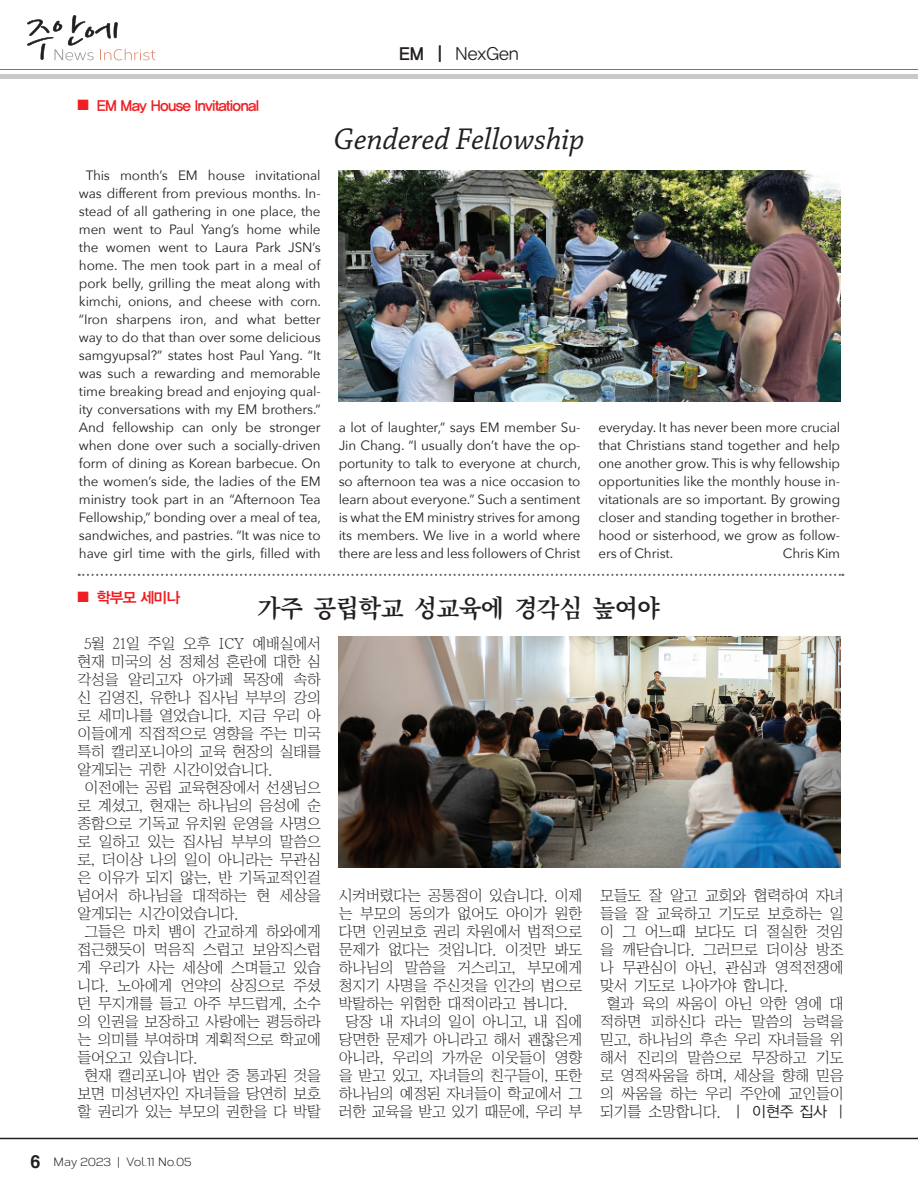
<style>
.page{position:relative;width:918px;height:1188px;background:#fff}
.page>*{position:absolute;margin:0;border:0;box-sizing:border-box;transform-origin:0 0}
.t1{font:italic 31.5px "Chaparral Pro";color:#231f20}
.t2{font:25.5px "Jatmbv 50";letter-spacing:-.04em;color:#231f20}
.t3{font:18px "YDIYGO320";color:#231f20}
.t4{font:700 18px "Helvetica";color:#231f20}
.t5{font:15px "Jabmlv 50";letter-spacing:-.01em;color:#231f20}
.t6{font:15px "YDIYGO340";letter-spacing:-.05em;color:#ee1f23}
.t7{font:13.5px/18px "Avenir Next";letter-spacing:-.01em;color:#231f20;text-align:justify}
.t8{font:12px "Corbert";letter-spacing:-.01em;color:#231f20}
.s1{font-family:"YDIYGO340"}
.s2{font-family:"YDIYGO320"}
</style>
<div class="page">
<hr style="left:0;top:69px;width:918px;height:1px;background:#231f20">
<svg style="left:27px;top:15px;width:128px;height:45px"></svg>
<div style="left:0;top:74px;width:918px;height:5px;background:#c9c9c9"></div>
<hr style="left:0;top:1138px;width:918px;height:1px;background:#231f20">
<img style="left:339px;top:170px;width:501px;height:232px">
<img style="left:339px;top:636px;width:501px;height:231px">
<svg style="left:79px;top:574px;width:764px;height:2px"></svg>
<h3 class="t3" style="left:399px;top:43px;width:121px"><span class="s1">EM |</span> NexGen</h3>
<h3 class="t4" style="left:30px;top:1147px;width:12px">6</h3>
<p class="t6" style="left:78px;top:97px;width:183px">■ EM May House Invitational</p>
<p class="t7" style="left:79px;top:166px;width:244px;text-align:center">This month’s EM house invitational was different from previous months. In&shy;stead of all gathering in one place, the men went to Paul Yang’s home while the women went to Laura Park JSN’s home. The men took part in a meal of pork belly, grilling the meat along with kimchi, onions, and cheese with corn. “Iron sharpens iron, and what better way to do that than over some delicious samgyupsal?” states host Paul Yang. “It was such a rewarding and memorable time breaking bread and enjoying qual&shy;ity conversations with my EM brothers.” And fellowship can only be stronger when done over such a socially-driven form of dining as Korean barbecue. On the women’s side, the ladies of the EM ministry took part in an “Afternoon Tea Fellowship,” bonding over a meal of tea, sandwiches, and pastries. “It was nice to have girl time with the girls, filled with</p>
<h1 class="t1" style="left:334px;top:121px;width:252px">Gendered Fellowship</h1>
<p class="t7" style="left:339px;top:418px;width:244px">a lot of laughter,” says EM member Su-Jin Chang. “I usually don’t have the op&shy;portunity to talk to everyone at church, so afternoon tea was a nice occasion to learn about everyone.” Such a sentiment is what the EM ministry strives for among its members. We live in a world where there are less and less followers of Christ</p>
<p class="t7" style="left:598px;top:418px;width:243px">everyday. It has never been more crucial that Christians stand together and help one another grow. This is why fellowship opportunities like the monthly house in&shy;vitationals are so important. By growing closer and standing together in brother&shy;hood or sisterhood, we grow as follow&shy;ers of Christ.</p>
<p class="t7" style="left:783px;top:544px;width:59px">Chris Kim</p>
<p class="t6" style="left:78px;top:589px;width:104px">■ 학부모 세미나</p>
<h2 class="t2" style="left:258px;top:595px;width:404px">가주 공립학교 성교육에 경각심 높여야</h2>
<p class="t5" style="left:84px;top:636px;width:238px">5월 21일 주일 오후 ICY 예배실에서</p>
<p class="t5" style="left:78px;top:654px;width:245px">현재 미국의 성 정체성 혼란에 대한 심</p>
<p class="t5" style="left:78px;top:672px;width:245px">각성을 알리고자 아가페 목장에 속하</p>
<p class="t5" style="left:78px;top:690px;width:245px">신 김영진, 유한나 집사님 부부의 강의</p>
<p class="t5" style="left:78px;top:708px;width:245px">로 세미나를 열었습니다. 지금 우리 아</p>
<p class="t5" style="left:78px;top:726px;width:245px">이들에게 직접적으로 영향을 주는 미국</p>
<p class="t5" style="left:78px;top:744px;width:245px">특히 캘리포니아의 교육 현장의 실태를</p>
<p class="t5" style="left:78px;top:762px;width:197px">알게되는 귀한 시간이었습니다.</p>
<p class="t5" style="left:84px;top:780px;width:238px">이전에는 공립 교육현장에서 선생님으</p>
<p class="t5" style="left:78px;top:798px;width:245px">로 계셨고, 현재는 하나님의 음성에 순</p>
<p class="t5" style="left:78px;top:816px;width:245px">종함으로 기독교 유치원 운영을 사명으</p>
<p class="t5" style="left:78px;top:834px;width:245px">로 일하고 있는 집사님 부부의 말씀으</p>
<p class="t5" style="left:78px;top:852px;width:245px">로, 더이상 나의 일이 아니라는 무관심</p>
<p class="t5" style="left:78px;top:870px;width:245px">은 이유가 되지 않는, 반 기독교적인걸</p>
<p class="t5" style="left:78px;top:888px;width:245px">넘어서 하나님을 대적하는 현 세상을</p>
<p class="t5" style="left:78px;top:906px;width:163px">알게되는 시간이었습니다.</p>
<p class="t5" style="left:84px;top:924px;width:238px">그들은 마치 뱀이 간교하게 하와에게</p>
<p class="t5" style="left:78px;top:942px;width:245px">접근했듯이 먹음직 스럽고 보암직스럽</p>
<p class="t5" style="left:78px;top:960px;width:245px">게 우리가 사는 세상에 스며들고 있습</p>
<p class="t5" style="left:78px;top:978px;width:245px">니다. 노아에게 언약의 상징으로 주셨</p>
<p class="t5" style="left:78px;top:996px;width:245px">던 무지개를 들고 아주 부드럽게, 소수</p>
<p class="t5" style="left:78px;top:1014px;width:245px">의 인권을 보장하고 사랑에는 평등하라</p>
<p class="t5" style="left:78px;top:1032px;width:245px">는 의미를 부여하며 계획적으로 학교에</p>
<p class="t5" style="left:78px;top:1050px;width:122px">들어오고 있습니다.</p>
<p class="t5" style="left:84px;top:1068px;width:238px">현재 캘리포니아 법안 중 통과된 것을</p>
<p class="t5" style="left:78px;top:1086px;width:245px">보면 미성년자인 자녀들을 당연히 보호</p>
<p class="t5" style="left:78px;top:1104px;width:245px">할 권리가 있는 부모의 권한을 다 박탈</p>
<p class="t8" style="left:54px;top:1153px;width:139px">May 2023 | Vol.11 No.05</p>
<p class="t5" style="left:339px;top:888px;width:245px">시켜버렸다는 공통점이 있습니다. 이제</p>
<p class="t5" style="left:339px;top:906px;width:245px">는 부모의 동의가 없어도 아이가 원한</p>
<p class="t5" style="left:339px;top:924px;width:245px">다면 인권보호 권리 차원에서 법적으로</p>
<p class="t5" style="left:339px;top:942px;width:245px">문제가 없다는 것입니다. 이것만 봐도</p>
<p class="t5" style="left:339px;top:960px;width:245px">하나님의 말씀을 거스리고, 부모에게</p>
<p class="t5" style="left:339px;top:978px;width:245px">청지기 사명을 주신것을 인간의 법으로</p>
<p class="t5" style="left:339px;top:996px;width:231px">박탈하는 위험한 대적이라고 봅니다.</p>
<p class="t5" style="left:346px;top:1014px;width:238px">당장 내 자녀의 일이 아니고, 내 집에</p>
<p class="t5" style="left:339px;top:1032px;width:245px">당면한 문제가 아니라고 해서 괜찮은게</p>
<p class="t5" style="left:339px;top:1050px;width:245px">아니라, 우리의 가까운 이웃들이 영향</p>
<p class="t5" style="left:339px;top:1068px;width:245px">을 받고 있고, 자녀들의 친구들이, 또한</p>
<p class="t5" style="left:339px;top:1086px;width:245px">하나님의 예정된 자녀들이 학교에서 그</p>
<p class="t5" style="left:339px;top:1104px;width:245px">러한 교육을 받고 있기 때문에, 우리 부</p>
<p class="t5" style="left:600px;top:888px;width:245px">모들도 잘 알고 교회와 협력하여 자녀</p>
<p class="t5" style="left:600px;top:906px;width:245px">들을 잘 교육하고 기도로 보호하는 일</p>
<p class="t5" style="left:600px;top:924px;width:245px">이 그 어느때 보다도 더 절실한 것임</p>
<p class="t5" style="left:600px;top:942px;width:245px">을 깨닫습니다. 그러므로 더이상 방조</p>
<p class="t5" style="left:600px;top:960px;width:245px">나 무관심이 아닌, 관심과 영적전쟁에</p>
<p class="t5" style="left:600px;top:978px;width:190px">맞서 기도로 나아가야 합니다.</p>
<p class="t5" style="left:607px;top:996px;width:238px">혈과 육의 싸움이 아닌 악한 영에 대</p>
<p class="t5" style="left:600px;top:1014px;width:245px">적하면 피하신다 라는 말씀의 능력을</p>
<p class="t5" style="left:600px;top:1032px;width:245px">믿고, 하나님의 후손 우리 자녀들을 위</p>
<p class="t5" style="left:600px;top:1050px;width:245px">해서 진리의 말씀으로 무장하고 기도</p>
<p class="t5" style="left:600px;top:1068px;width:245px">로 영적싸움을 하며, 세상을 향해 믿음</p>
<p class="t5" style="left:600px;top:1086px;width:245px">의 싸움을 하는 우리 주안에 교인들이</p>
<p class="t5" style="left:600px;top:1104px;width:245px">되기를 소망합니다. <span class="s2">| 이현주 집사 |</span></p>
</div>
